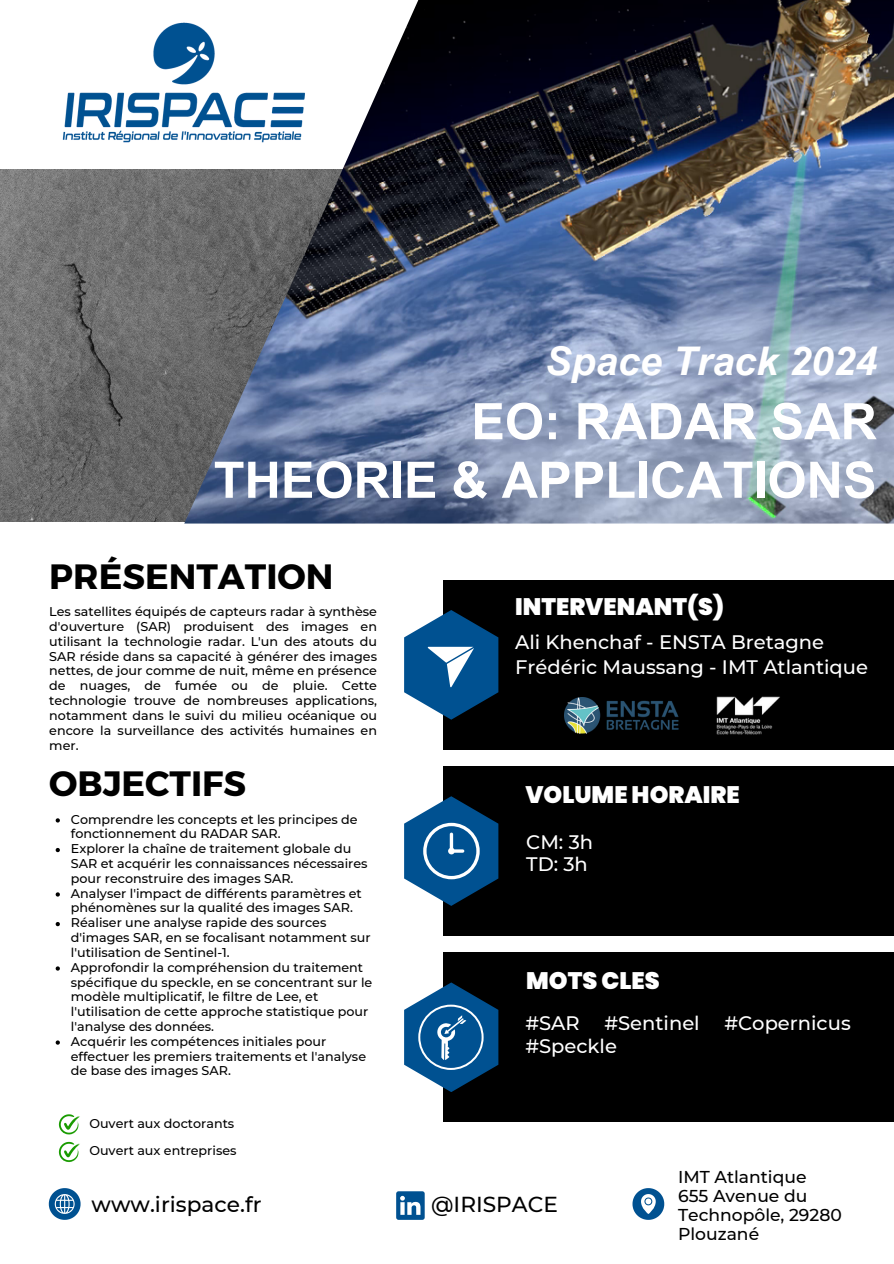
<style>
.page{position:relative;width:894px;height:1264px;background:#fff}
.page>*{position:absolute;margin:0;border:0;box-sizing:border-box;transform-origin:0 0}
.t1{font:700 50.4px/58.5px "Arial Unicode MS";color:#fff;text-align:right}
.t2{font:italic 700 39.45px "Arial MT Pro";color:#fff}
.t3{font:700 35.1px "Montserrat";color:#000}
.t4{font:900 23.85px "Poppins";color:#fff}
.t5{font:500 21.6px "Montserrat";color:#000}
.t6{font:500 19.5px/24.8px "Montserrat";color:#fff}
.t7{font:500 17.1px/19.2px "Montserrat";color:#000}
.t8{font:500 12.75px/14.9px "Montserrat";color:#000}
</style>
<div class="page">
<img style="left:0;top:169px;width:184px;height:352px">
<img style="left:184px;top:0;width:709px;height:523px">
<div style="left:443px;top:580px;width:450px;height:169px;background:#000"></div>
<div style="left:443px;top:766px;width:450px;height:169px;background:#000"></div>
<div style="left:443px;top:952px;width:450px;height:169px;background:#000"></div>
<svg style="left:49px;top:1188px;width:31px;height:31px"></svg>
<svg style="left:632px;top:1188px;width:31px;height:31px"></svg>
<svg style="left:404px;top:610px;width:94px;height:109px"></svg>
<svg style="left:396px;top:1191px;width:28px;height:28px"></svg>
<img style="left:62px;top:8px;width:257px;height:148px">
<svg style="left:404px;top:796px;width:94px;height:109px"></svg>
<svg style="left:404px;top:982px;width:94px;height:110px"></svg>
<img style="left:564px;top:697px;width:114px;height:37px">
<img style="left:716px;top:696px;width:64px;height:39px">
<svg style="left:59px;top:1114px;width:21px;height:20px"></svg>
<svg style="left:56px;top:818px;width:4px;height:4px"></svg>
<svg style="left:56px;top:848px;width:4px;height:4px"></svg>
<svg style="left:56px;top:892px;width:4px;height:4px"></svg>
<svg style="left:56px;top:922px;width:4px;height:4px"></svg>
<svg style="left:56px;top:966px;width:4px;height:4px"></svg>
<svg style="left:56px;top:1040px;width:4px;height:4px"></svg>
<svg style="left:59px;top:1141px;width:21px;height:21px"></svg>
<h6 class="t2" style="left:545px;top:346px;width:333px">Space Track 2024</h6>
<p class="t1" style="left:214px;top:390px;width:664px">EO: RADAR SAR<br>THEORIE &amp; APPLICATIONS</p>
<h4 class="t3" style="left:49px;top:554px;width:286px">PRÉSENTATION</h4>
<p class="t8" style="left:49px;top:604px;width:329px;text-align:justify">Les satellites équipés de capteurs radar à synthèse d'ouverture (SAR) produisent des images en utilisant la technologie radar. L'un des atouts du SAR réside dans sa capacité à générer des images nettes, de jour comme de nuit, même en présence de nuages, de fumée ou de pluie. Cette technologie trouve de nombreuses applications, notamment dans le suivi du milieu océanique ou encore la surveillance des activités humaines en mer.</p>
<p class="t3" style="left:49px;top:761px;width:198px">OBJECTIFS</p>
<p class="t8" style="left:71px;top:811px;width:288px">Comprendre les concepts et les principes de fonctionnement du RADAR SAR.</p>
<p class="t8" style="left:71px;top:841px;width:298px">Explorer la chaîne de traitement globale du<br>SAR et acquérir les connaissances nécessaires pour reconstruire des images SAR.</p>
<h4 class="t8" style="left:71px;top:885px;width:292px">Analyser l'impact de différents paramètres et phénomènes sur la qualité des images SAR.</h4>
<h6 class="t8" style="left:71px;top:915px;width:301px">Réaliser une analyse rapide des sources d'images SAR, en se focalisant notamment sur l'utilisation de Sentinel-1.</h6>
<p class="t8" style="left:71px;top:959px;width:303px">Approfondir la compréhension du traitement spécifique du speckle, en se concentrant sur le modèle multiplicatif, le filtre de Lee, et l'utilisation de cette approche statistique pour l'analyse des données.</p>
<p class="t8" style="left:71px;top:1033px;width:296px">Acquérir les compétences initiales pour effectuer les premiers traitements et l'analyse de base des images SAR.</p>
<p class="t8" style="left:89px;top:1115px;width:146px">Ouvert aux doctorants</p>
<p class="t8" style="left:89px;top:1143px;width:149px">Ouvert aux entreprises</p>
<h4 class="t4" style="left:515px;top:589px;width:210px">INTERVENANT(S)</h4>
<p class="t6" style="left:515px;top:629px;width:354px">Ali Khenchaf - ENSTA Bretagne<br>Frédéric Maussang - IMT Atlantique</p>
<p class="t4" style="left:525px;top:778px;width:216px">VOLUME HORAIRE</p>
<p class="t6" style="left:526px;top:830px;width:68px;line-height:22.5px">CM: 3h<br>TD: 3h</p>
<p class="t4" style="left:526px;top:964px;width:135px">MOTS CLES</p>
<h3 class="t6" style="left:525px;top:1011px;width:56px">#SAR</h3>
<h3 class="t6" style="left:604px;top:1011px;width:97px">#Sentinel</h3>
<h3 class="t6" style="left:724px;top:1011px;width:128px">#Copernicus</h3>
<h3 class="t6" style="left:525px;top:1033px;width:93px">#Speckle</h3>
<h3 class="t5" style="left:92px;top:1190px;width:171px">www.irispace.fr</h3>
<p class="t5" style="left:431px;top:1190px;width:128px">@IRISPACE</p>
<h6 class="t7" style="left:678px;top:1167px;width:130px">IMT Atlantique</h6>
<p class="t7" style="left:678px;top:1186px;width:165px">655 Avenue du<br>Technopôle, 29280<br>Plouzané</p>
</div>
